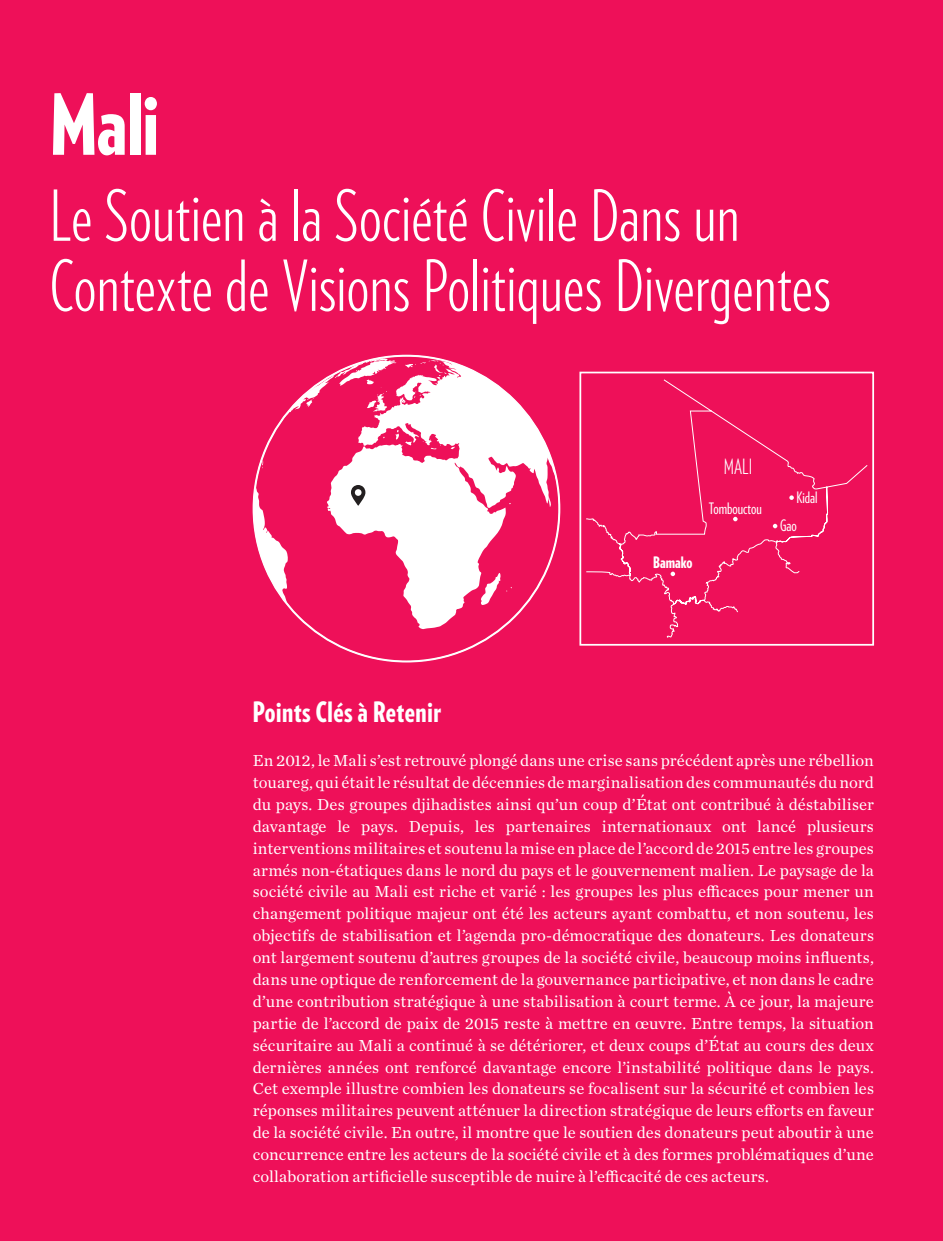
<style>
.page{position:relative;width:943px;height:1241px;background:#fff}
.page>*{position:absolute;margin:0;border:0;box-sizing:border-box;transform-origin:0 0}
.t1{font:900 84px "Verlag Compressed";color:#fff}
.t2{font:300 70px/70px "Verlag Compressed";letter-spacing:.01em;color:#fff}
.t3{font:900 28px "Verlag Compressed";letter-spacing:.025em;color:#fff}
.t4{font:300 21px "Verlag Compressed";color:#fff}
.t5{font:16.62px/21.9px "Chronicle Text G1";letter-spacing:.005em;color:#fff;text-align:justify}
.t6{font:15.75px "Verlag Compressed";color:#fff}
.t7{font:900 15.75px "Verlag Compressed";color:#fff}
</style>
<div class="page">
<div style="left:0;top:0;width:943px;height:1240px;background:#ee1059"></div>
<svg style="left:252px;top:354px;width:308px;height:308px"></svg>
<svg style="left:327px;top:361px;width:230px;height:268px;fill:#fff"></svg>
<svg style="left:481px;top:572px;width:19px;height:33px"></svg>
<svg style="left:506px;top:586px;width:6px;height:5px"></svg>
<svg style="left:549px;top:497px;width:2px;height:10px"></svg>
<svg style="left:278px;top:358px;width:176px;height:91px"></svg>
<svg style="left:254px;top:482px;width:35px;height:124px"></svg>
<svg style="left:351px;top:485px;width:14px;height:20px"></svg>
<svg style="left:586px;top:379px;width:282px;height:259px"></svg>
<div style="left:579px;top:371px;width:295px;height:274px;border:2px solid #fff"></div>
<svg style="left:670px;top:571px;width:5px;height:5px"></svg>
<svg style="left:733px;top:516px;width:4px;height:5px"></svg>
<svg style="left:772px;top:523px;width:5px;height:5px"></svg>
<svg style="left:789px;top:495px;width:4px;height:5px"></svg>
<h1 class="t1" style="left:50px;top:62px;width:111px">Mali</h1>
<h3 class="t2" style="left:50px;top:179px;width:782px">Le Soutien à la Société Civile Dans un<br>Contexte de Visions Politiques Divergentes</h3>
<p class="t4" style="left:723px;top:453px;width:30px">MALI</p>
<p class="t6" style="left:708px;top:497px;width:55px">Tombouctou</p>
<p class="t7" style="left:653px;top:550px;width:41px">Bamako</p>
<p class="t6" style="left:796px;top:486px;width:23px">Kidal</p>
<p class="t6" style="left:780px;top:515px;width:18px">Gao</p>
<h2 class="t3" style="left:253px;top:691px;width:190px">Points Clés à Retenir</h2>
<p class="t5" style="left:253px;top:748px;width:623px">En 2012, le Mali s’est retrouvé plongé dans une crise sans précédent après une rébellion touareg, qui était le résultat de décennies de marginalisation des communautés du nord du pays. Des groupes djihadistes ainsi qu’un coup d’État ont contribué à déstabiliser davantage le pays. Depuis, les partenaires internationaux ont lancé plusieurs interventions militaires et soutenu la mise en place de l’accord de 2015 entre les groupes armés non-étatiques dans le nord du pays et le gouvernement malien. Le paysage de la société civile au Mali est riche et varié : les groupes les plus efficaces pour mener un changement politique majeur ont été les acteurs ayant combattu, et non soutenu, les objectifs de stabilisation et l’agenda pro-démocratique des donateurs. Les donateurs ont largement soutenu d’autres groupes de la société civile, beaucoup moins influents, dans une optique de renforcement de la gouvernance participative, et non dans le cadre d’une contribution stratégique à une stabilisation à court terme. À ce jour, la majeure partie de l’accord de paix de 2015 reste à mettre en œuvre. Entre temps, la situation sécuritaire au Mali a continué à se détériorer, et deux coups d’État au cours des deux dernières années ont renforcé davantage encore l’instabilité politique dans le pays.<br>Cet exemple illustre combien les donateurs se focalisent sur la sécurité et combien les réponses militaires peuvent atténuer la direction stratégique de leurs efforts en faveur de la société civile. En outre, il montre que le soutien des donateurs peut aboutir à une concurrence entre les acteurs de la société civile et à des formes problématiques d’une collaboration artificielle susceptible de nuire à l’efficacité de ces acteurs.</p>
</div>
